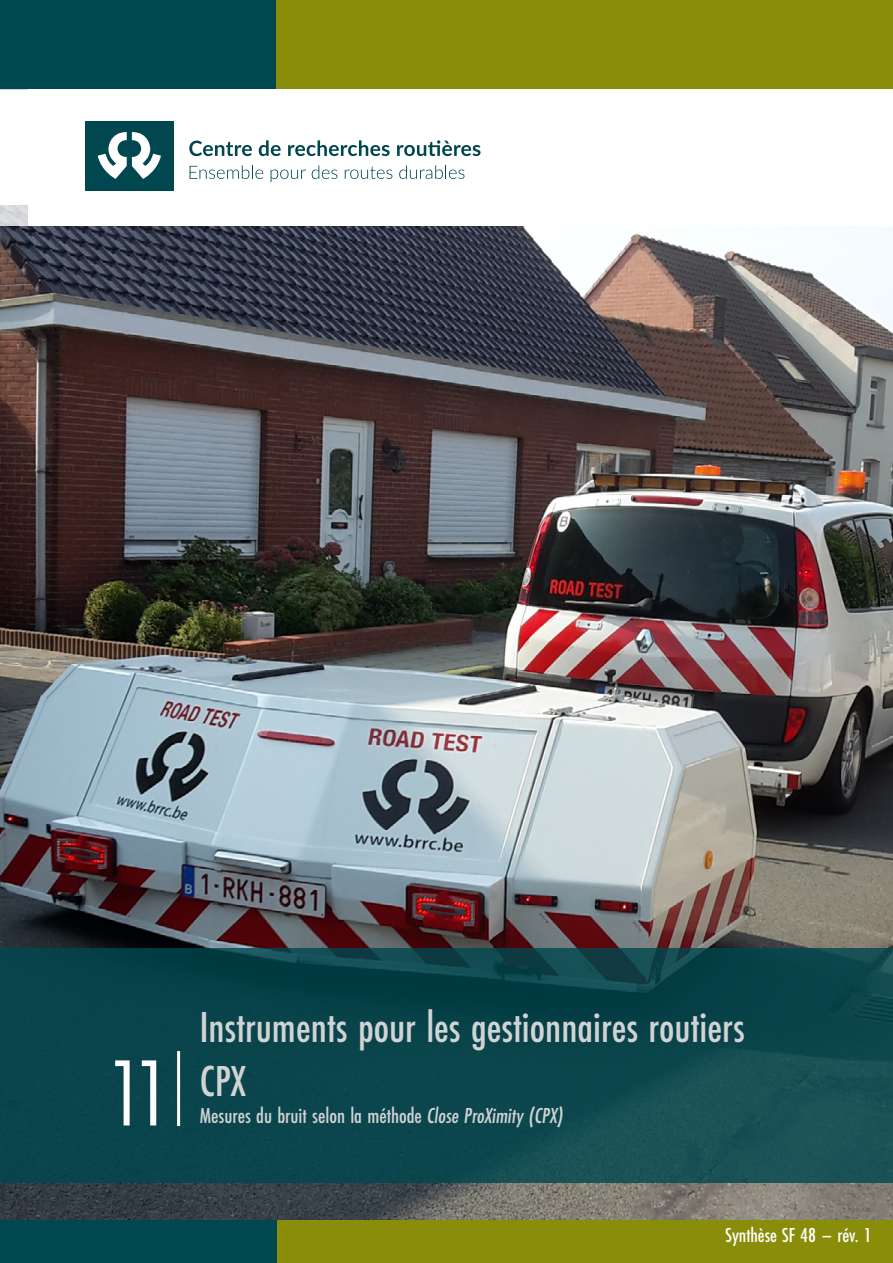
<style>
.page{position:relative;width:893px;height:1263px;background:#fff}
.page>*{position:absolute;margin:0;border:0;box-sizing:border-box;transform-origin:0 0}
.t1{font:97.5px "Futura PT Cond";color:#fff}
.t2{font:500 45px/54px "Futura PT Cond";color:#d1d3d4}
.t3{font:500 22.5px "Futura PT Cond";color:#d1d3d4}
.t4{font:500 21px "Futura PT Cond";color:#fff}
.s1{font-style:italic}
</style>
<div class="page">
<img style="left:0;top:226px;width:893px;height:994px">
<div style="left:0;top:0;width:276px;height:89px;background:#00474f"></div>
<div style="left:276px;top:0;width:617px;height:89px;background:#8a8d09"></div>
<div style="left:276px;top:1220px;width:617px;height:43px;background:#8a8d09"></div>
<div style="left:0;top:1220px;width:276px;height:43px;background:#00474f"></div>
<div style="left:85px;top:121px;width:89px;height:69px;background:#00474f"></div>
<svg style="left:98px;top:132px;width:63px;height:47px"></svg>
<svg style="left:189px;top:141px;width:63px;height:15px"></svg>
<svg style="left:259px;top:140px;width:22px;height:16px"></svg>
<svg style="left:288px;top:140px;width:102px;height:16px"></svg>
<svg style="left:397px;top:140px;width:83px;height:16px"></svg>
<svg style="left:190px;top:165px;width:73px;height:14px"></svg>
<svg style="left:271px;top:170px;width:35px;height:12px"></svg>
<svg style="left:312px;top:165px;width:25px;height:14px"></svg>
<svg style="left:345px;top:166px;width:47px;height:13px"></svg>
<svg style="left:399px;top:165px;width:65px;height:14px"></svg>
<div style="left:0;top:948px;width:893px;height:235px;background:linear-gradient(to right,#064149,#134b50)"></div>
<hr style="left:177px;top:1051px;width:3px;height:75px;background:#fff">
<h1 class="t1" style="left:108px;top:1036px;width:64px">11</h1>
<h2 class="t2" style="left:200px;top:1000px;width:547px">Instruments pour les gestionnaires routiers<br>CPX</h2>
<p class="t3" style="left:200px;top:1103px;width:365px">Mesures du bruit selon la méthode <span class="s1">Close ProXimity (CPX)</span></p>
<p class="t4" style="left:725px;top:1222px;width:148px">Synthèse SF 48 – rév. 1</p>
</div>
